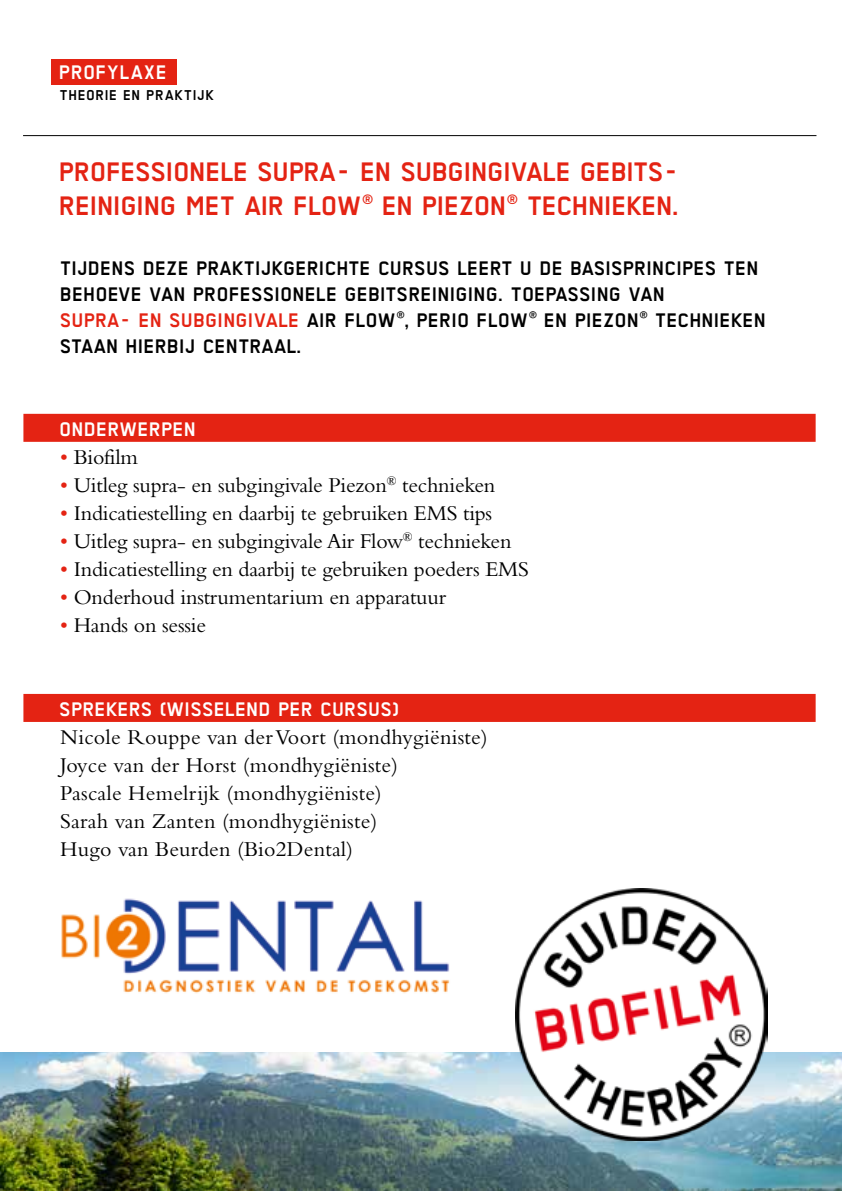
<style>
.page{position:relative;width:842px;height:1191px;background:#fff}
.page>*{position:absolute;margin:0;border:0;box-sizing:border-box;transform-origin:0 0}
.t1{font:700 30px/34px "TRANS";letter-spacing:-.02em;color:#e42313}
.t2{font:22px "Bembo";letter-spacing:-.01em;color:#000}
.t3{font:700 22px/26px "TRANS";color:#000}
.t4{font:22px/28px "Bembo";letter-spacing:.01em;color:#000}
.t5{font:700 22px "TRANS";color:#fff}
.t6{font:700 22px "TRANS";letter-spacing:.025em;color:#fff}
.t7{font:700 16px "TRANS";letter-spacing:.025em;color:#000}
.s1{color:#e42313}
</style>
<div class="page">
<hr style="left:23px;top:135px;width:793px;height:1px;background:#000">
<div style="left:23px;top:414px;width:793px;height:28px;background:#e42313"></div>
<div style="left:23px;top:694px;width:793px;height:28px;background:#e42313"></div>
<div style="left:51px;top:59px;width:126px;height:25px;background:#e42313"></div>
<img style="left:61px;top:898px;width:389px;height:96px">
<img style="left:0;top:1052px;width:842px;height:139px">
<img style="left:516px;top:888px;width:251px;height:253px">
<p class="t6" style="left:60px;top:61px;width:109px">PROFYLAXE</p>
<p class="t7" style="left:60px;top:87px;width:156px">THEORIE EN PRAKTIJK</p>
<h1 class="t1" style="left:60px;top:155px;width:621px">PROFESSIONELE SUPRA- EN SUBGINGIVALE GEBITS-<br>REINIGING MET AIR FLOW<sup>®</sup> EN PIEZON<sup>®</sup> TECHNIEKEN.</h1>
<p class="t3" style="left:61px;top:255px;width:707px">TIJDENS DEZE PRAKTIJKGERICHTE CURSUS LEERT U DE BASISPRINCIPES TEN BEHOEVE VAN PROFESSIONELE GEBITSREINIGING. TOEPASSING VAN<br><span class="s1">SUPRA- EN SUBGINGIVALE</span> AIR FLOW<sup>®</sup>, PERIO FLOW<sup>®</sup> EN PIEZON<sup>®</sup> TECHNIEKEN STAAN HIERBIJ CENTRAAL.</p>
<p class="t5" style="left:60px;top:418px;width:138px">ONDERWERPEN</p>
<p class="t2" style="left:60px;top:444px;width:79px"><span class="s1">•</span> Biofilm</p>
<p class="t2" style="left:60px;top:472px;width:437px"><span class="s1">•</span> Uitleg supra- en subgingivale Piezon<sup>®</sup> technieken</p>
<p class="t2" style="left:60px;top:500px;width:433px"><span class="s1">•</span> Indicatiestelling en daarbij te gebruiken EMS tips</p>
<p class="t2" style="left:60px;top:528px;width:453px"><span class="s1">•</span> Uitleg supra- en subgingivale Air Flow<sup>®</sup> technieken</p>
<p class="t2" style="left:60px;top:556px;width:470px"><span class="s1">•</span> Indicatiestelling en daarbij te gebruiken poeders EMS</p>
<p class="t2" style="left:60px;top:584px;width:387px"><span class="s1">•</span> Onderhoud instrumentarium en apparatuur</p>
<p class="t2" style="left:60px;top:612px;width:147px"><span class="s1">•</span> Hands on sessie</p>
<p class="t5" style="left:60px;top:698px;width:341px">SPREKERS (WISSELEND PER CURSUS)</p>
<p class="t4" style="left:60px;top:723px;width:429px">Nicole Rouppe van der Voort (mondhygiëniste)<br>Joyce van der Horst (mondhygiëniste)<br>Pascale Hemelrijk (mondhygiëniste)<br>Sarah van Zanten (mondhygiëniste)<br>Hugo van Beurden (Bio2Dental)</p>
</div>
